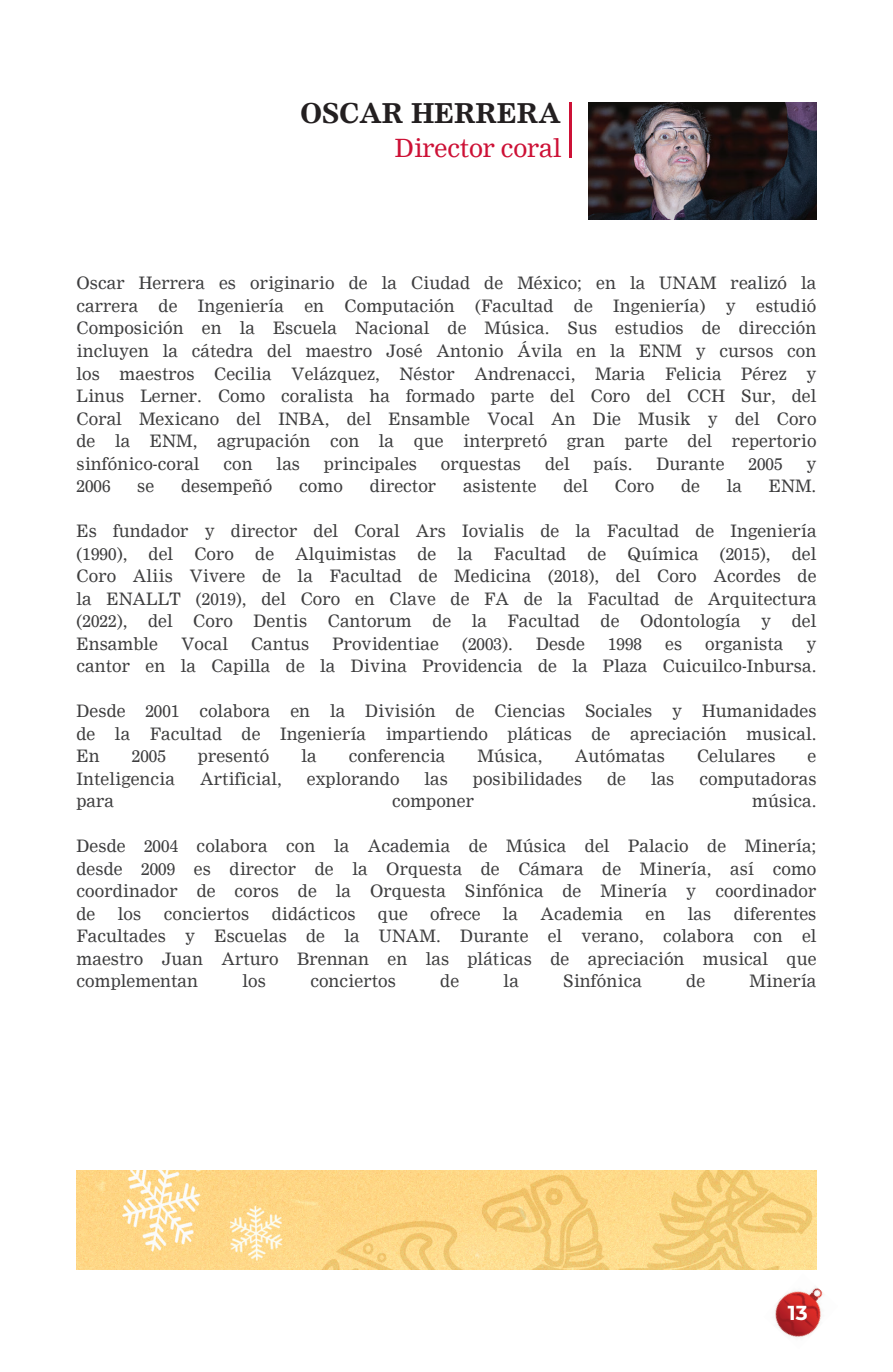
<style>
.page{position:relative;width:893px;height:1372px;background:#fff}
.page>*{position:absolute;margin:0;border:0;box-sizing:border-box;transform-origin:0 0}
.parrafo_2{font:700 27px "Nimrod";letter-spacing:-.01em;color:#231f20}
.parrafo_2-2{font:24.75px "Nimrod";letter-spacing:-.005em;color:#cd1136}
.t1{font:700 20.25px "Montserrat";color:#fff}
.parrafo_2-3{font:16.88px/22.5px "Nimrod";letter-spacing:.005em;color:#3e3e3f}
</style>
<div class="page">
<img style="left:775px;top:1287px;width:48px;height:51px">
<img style="left:77px;top:1170px;width:739px;height:99px">
<img style="left:588px;top:102px;width:228px;height:117px">
<hr style="left:569px;top:102px;width:3px;height:55px;background:#cd1136">
<p class="parrafo_2" style="left:300px;top:97px;width:263px">OSCAR HERRERA</p>
<p class="parrafo_2-2" style="left:395px;top:133px;width:168px">Director coral</p>
<p class="parrafo_2-3" style="left:77px;top:272px;width:741px">Oscar Herrera es originario de la Ciudad de México; en la UNAM realizó la</p>
<p class="parrafo_2-3" style="left:77px;top:295px;width:741px">carrera de Ingeniería en Computación (Facultad de Ingeniería) y estudió</p>
<p class="parrafo_2-3" style="left:77px;top:317px;width:741px">Composición en la Escuela Nacional de Música. Sus estudios de dirección</p>
<p class="parrafo_2-3" style="left:77px;top:340px;width:741px">incluyen la cátedra del maestro José Antonio Ávila en la ENM y cursos con</p>
<p class="parrafo_2-3" style="left:77px;top:362px;width:741px">los maestros Cecilia Velázquez, Néstor Andrenacci, Maria Felicia Pérez y</p>
<p class="parrafo_2-3" style="left:77px;top:385px;width:741px">Linus Lerner. Como coralista ha formado parte del Coro del CCH Sur, del</p>
<p class="parrafo_2-3" style="left:77px;top:407px;width:741px">Coral Mexicano del INBA, del Ensamble Vocal An Die Musik y del Coro</p>
<p class="parrafo_2-3" style="left:77px;top:430px;width:741px">de la ENM, agrupación con la que interpretó gran parte del repertorio</p>
<p class="parrafo_2-3" style="left:77px;top:452px;width:125px">sinfónico-coral</p>
<p class="parrafo_2-3" style="left:224px;top:452px;width:31px">con</p>
<p class="parrafo_2-3" style="left:277px;top:452px;width:25px">las</p>
<p class="parrafo_2-3" style="left:324px;top:452px;width:94px">principales</p>
<p class="parrafo_2-3" style="left:441px;top:452px;width:82px">orquestas</p>
<p class="parrafo_2-3" style="left:545px;top:452px;width:26px">del</p>
<p class="parrafo_2-3" style="left:594px;top:452px;width:40px">país.</p>
<p class="parrafo_2-3" style="left:656px;top:452px;width:70px">Durante</p>
<p class="parrafo_2-3" style="left:748px;top:452px;width:36px">2005</p>
<p class="parrafo_2-3" style="left:806px;top:452px;width:12px">y</p>
<p class="parrafo_2-3" style="left:77px;top:475px;width:36px">2006</p>
<p class="parrafo_2-3" style="left:137px;top:475px;width:18px">se</p>
<p class="parrafo_2-3" style="left:181px;top:475px;width:93px">desempeñó</p>
<p class="parrafo_2-3" style="left:299px;top:475px;width:45px">como</p>
<p class="parrafo_2-3" style="left:370px;top:475px;width:68px">director</p>
<p class="parrafo_2-3" style="left:463px;top:475px;width:75px">asistente</p>
<p class="parrafo_2-3" style="left:563px;top:475px;width:26px">del</p>
<p class="parrafo_2-3" style="left:615px;top:475px;width:41px">Coro</p>
<p class="parrafo_2-3" style="left:681px;top:475px;width:20px">de</p>
<p class="parrafo_2-3" style="left:727px;top:475px;width:17px">la</p>
<p class="parrafo_2-3" style="left:769px;top:475px;width:49px">ENM.</p>
<p class="parrafo_2-3" style="left:77px;top:520px;width:741px">Es fundador y director del Coral Ars Iovialis de la Facultad de Ingeniería</p>
<p class="parrafo_2-3" style="left:77px;top:542px;width:52px">(1990),</p>
<p class="parrafo_2-3" style="left:149px;top:542px;width:26px">del</p>
<p class="parrafo_2-3" style="left:194px;top:542px;width:41px">Coro</p>
<p class="parrafo_2-3" style="left:255px;top:542px;width:20px">de</p>
<p class="parrafo_2-3" style="left:295px;top:542px;width:103px">Alquimistas</p>
<p class="parrafo_2-3" style="left:418px;top:542px;width:20px">de</p>
<p class="parrafo_2-3" style="left:458px;top:542px;width:17px">la</p>
<p class="parrafo_2-3" style="left:494px;top:542px;width:74px">Facultad</p>
<p class="parrafo_2-3" style="left:587px;top:542px;width:20px">de</p>
<p class="parrafo_2-3" style="left:627px;top:542px;width:73px">Química</p>
<p class="parrafo_2-3" style="left:720px;top:542px;width:52px">(2015),</p>
<p class="parrafo_2-3" style="left:792px;top:542px;width:26px">del</p>
<p class="parrafo_2-3" style="left:77px;top:565px;width:741px">Coro Aliis Vivere de la Facultad de Medicina (2018), del Coro Acordes de</p>
<p class="parrafo_2-3" style="left:77px;top:587px;width:741px">la ENALLT (2019), del Coro en Clave de FA de la Facultad de Arquitectura</p>
<p class="parrafo_2-3" style="left:77px;top:610px;width:741px">(2022), del Coro Dentis Cantorum de la Facultad de Odontología y del</p>
<p class="parrafo_2-3" style="left:77px;top:632px;width:83px">Ensamble</p>
<p class="parrafo_2-3" style="left:181px;top:632px;width:48px">Vocal</p>
<p class="parrafo_2-3" style="left:251px;top:632px;width:60px">Cantus</p>
<p class="parrafo_2-3" style="left:332px;top:632px;width:108px">Providentiae</p>
<p class="parrafo_2-3" style="left:462px;top:632px;width:52px">(2003).</p>
<p class="parrafo_2-3" style="left:536px;top:632px;width:51px">Desde</p>
<p class="parrafo_2-3" style="left:608px;top:632px;width:36px">1998</p>
<p class="parrafo_2-3" style="left:665px;top:632px;width:18px">es</p>
<p class="parrafo_2-3" style="left:705px;top:632px;width:80px">organista</p>
<p class="parrafo_2-3" style="left:806px;top:632px;width:12px">y</p>
<p class="parrafo_2-3" style="left:77px;top:655px;width:741px">cantor en la Capilla de la Divina Providencia de la Plaza Cuicuilco-Inbursa.</p>
<p class="parrafo_2-3" style="left:77px;top:700px;width:741px">Desde 2001 colabora en la División de Ciencias Sociales y Humanidades</p>
<p class="parrafo_2-3" style="left:77px;top:722px;width:741px">de la Facultad de Ingeniería impartiendo pláticas de apreciación musical.</p>
<p class="parrafo_2-3" style="left:77px;top:745px;width:25px">En</p>
<p class="parrafo_2-3" style="left:132px;top:745px;width:36px">2005</p>
<p class="parrafo_2-3" style="left:198px;top:745px;width:73px">presentó</p>
<p class="parrafo_2-3" style="left:301px;top:745px;width:17px">la</p>
<p class="parrafo_2-3" style="left:349px;top:745px;width:98px">conferencia</p>
<p class="parrafo_2-3" style="left:478px;top:745px;width:67px">Música,</p>
<p class="parrafo_2-3" style="left:575px;top:745px;width:92px">Autómatas</p>
<p class="parrafo_2-3" style="left:697px;top:745px;width:80px">Celulares</p>
<p class="parrafo_2-3" style="left:808px;top:745px;width:10px">e</p>
<p class="parrafo_2-3" style="left:77px;top:767px;width:100px">Inteligencia</p>
<p class="parrafo_2-3" style="left:200px;top:767px;width:83px">Artificial,</p>
<p class="parrafo_2-3" style="left:307px;top:767px;width:94px">explorando</p>
<p class="parrafo_2-3" style="left:425px;top:767px;width:25px">las</p>
<p class="parrafo_2-3" style="left:473px;top:767px;width:111px">posibilidades</p>
<p class="parrafo_2-3" style="left:607px;top:767px;width:20px">de</p>
<p class="parrafo_2-3" style="left:651px;top:767px;width:25px">las</p>
<p class="parrafo_2-3" style="left:699px;top:767px;width:118px">computadoras</p>
<p class="parrafo_2-3" style="left:77px;top:790px;width:39px">para</p>
<p class="parrafo_2-3" style="left:392px;top:790px;width:84px">componer</p>
<p class="parrafo_2-3" style="left:752px;top:790px;width:66px">música.</p>
<p class="parrafo_2-3" style="left:77px;top:835px;width:741px">Desde 2004 colabora con la Academia de Música del Palacio de Minería; desde 2009 es director de la Orquesta de Cámara de Minería, así como</p>
<p class="parrafo_2-3" style="left:77px;top:880px;width:741px">coordinador de coros de la Orquesta Sinfónica de Minería y coordinador</p>
<p class="parrafo_2-3" style="left:77px;top:902px;width:20px">de</p>
<p class="parrafo_2-3" style="left:118px;top:902px;width:25px">los</p>
<p class="parrafo_2-3" style="left:164px;top:902px;width:87px">conciertos</p>
<p class="parrafo_2-3" style="left:272px;top:902px;width:85px">didácticos</p>
<p class="parrafo_2-3" style="left:378px;top:902px;width:31px">que</p>
<p class="parrafo_2-3" style="left:430px;top:902px;width:52px">ofrece</p>
<p class="parrafo_2-3" style="left:503px;top:902px;width:17px">la</p>
<p class="parrafo_2-3" style="left:541px;top:902px;width:84px">Academia</p>
<p class="parrafo_2-3" style="left:646px;top:902px;width:21px">en</p>
<p class="parrafo_2-3" style="left:688px;top:902px;width:25px">las</p>
<p class="parrafo_2-3" style="left:734px;top:902px;width:84px">diferentes</p>
<p class="parrafo_2-3" style="left:77px;top:925px;width:741px">Facultades y Escuelas de la UNAM. Durante el verano, colabora con el</p>
<p class="parrafo_2-3" style="left:77px;top:947px;width:741px">maestro Juan Arturo Brennan en las pláticas de apreciación musical que</p>
<p class="parrafo_2-3" style="left:77px;top:970px;width:123px">complementan</p>
<p class="parrafo_2-3" style="left:243px;top:970px;width:25px">los</p>
<p class="parrafo_2-3" style="left:310px;top:970px;width:87px">conciertos</p>
<p class="parrafo_2-3" style="left:440px;top:970px;width:20px">de</p>
<p class="parrafo_2-3" style="left:504px;top:970px;width:17px">la</p>
<p class="parrafo_2-3" style="left:563px;top:970px;width:80px">Sinfónica</p>
<p class="parrafo_2-3" style="left:686px;top:970px;width:20px">de</p>
<p class="parrafo_2-3" style="left:750px;top:970px;width:68px">Minería</p>
<p class="t1" style="left:788px;top:1298px;width:21px">13</p>
</div>
